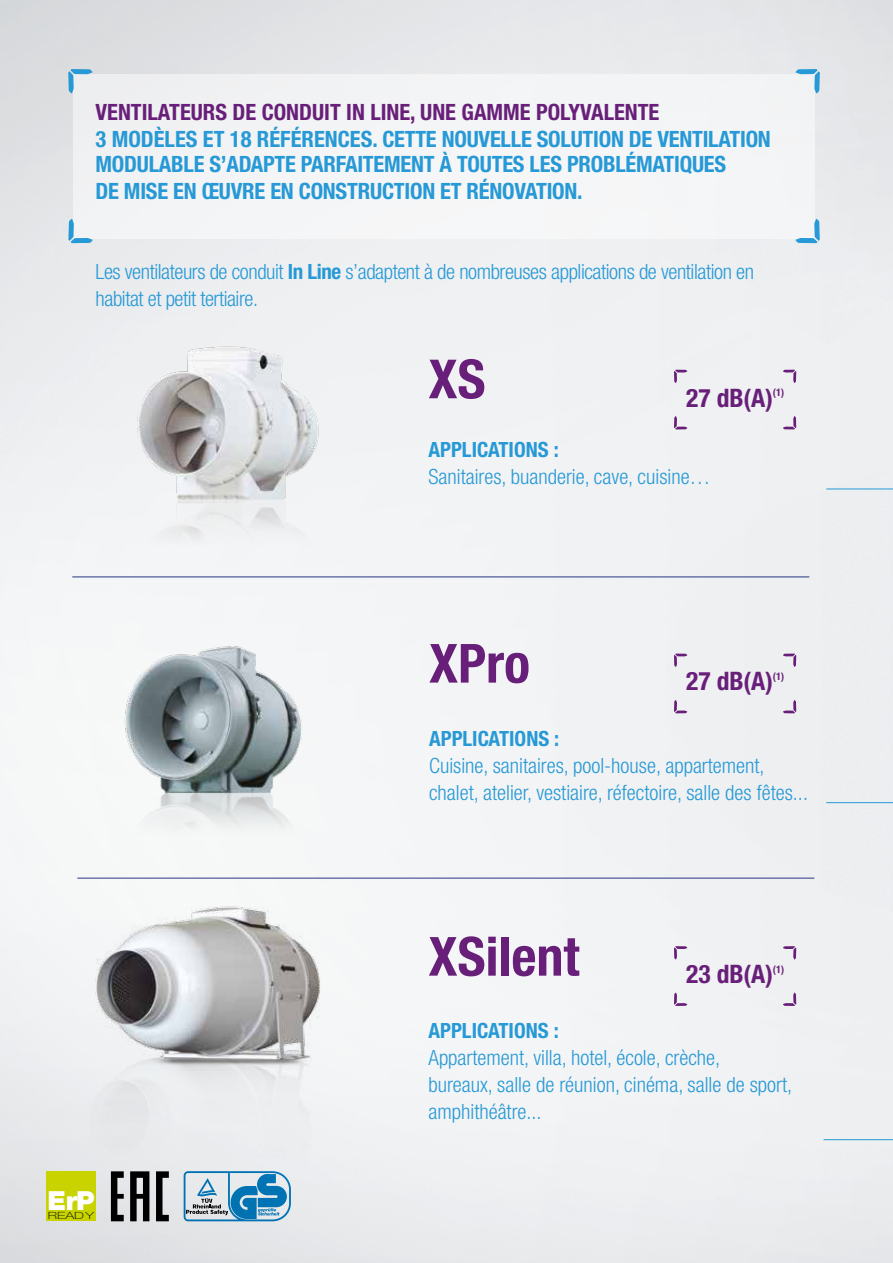
<style>
.page{position:relative;width:893px;height:1263px;background:#fff}
.page>*{position:absolute;margin:0;border:0;box-sizing:border-box;transform-origin:0 0}
.t1{font:700 condensed 54px "Helvetica Neue";color:#681f79}
.t2{font:900 26.4px "Helvetica Neue";color:#fff}
.t3{font:700 condensed 25.5px "Helvetica Neue";color:#681f79}
.t4{font:700 condensed 22.5px/26.2px "Helvetica Neue";letter-spacing:-.01em;color:#2699d6}
.t5{font:700 condensed 22.5px "Helvetica Neue";color:#681f79}
.t6{font:300 condensed 21px/27px "Helvetica Neue";color:#2699d6}
.t7{font:300 condensed 21px/27px "Helvetica Neue";letter-spacing:-.02em;color:#2699d6}
.t8{font:700 condensed 21px "Helvetica Neue";color:#2699d6}
.t9{font:700 condensed 10.5px "Helvetica Neue";color:#681f79}
.t10{font:100 9.9px "Helvetica Neue";color:#000;scale:1.49 1}
.s1{font-weight:700}
</style>
<div class="page">
<img style="left:118px;top:639px;width:196px;height:206px">
<img style="left:126px;top:339px;width:200px;height:231px">
<div style="left:73px;top:74px;width:742px;height:164px;background:#f4f5f6"></div>
<svg style="left:68px;top:219px;width:25px;height:24px"></svg>
<svg style="left:795px;top:219px;width:25px;height:24px"></svg>
<svg style="left:795px;top:69px;width:25px;height:24px"></svg>
<svg style="left:68px;top:69px;width:25px;height:24px"></svg>
<hr style="left:72px;top:577px;width:737px;height:1px;background:#283583">
<hr style="left:77px;top:878px;width:737px;height:1px;background:#283583">
<svg style="left:674px;top:370px;width:13px;height:13px"></svg>
<svg style="left:783px;top:370px;width:13px;height:13px"></svg>
<svg style="left:783px;top:416px;width:13px;height:13px"></svg>
<svg style="left:674px;top:416px;width:13px;height:13px"></svg>
<div style="left:823px;top:365px;width:70px;height:775px;background:#edeff1"></div>
<div style="left:46px;top:1171px;width:50px;height:50px;background:#c8d300"></div>
<svg style="left:111px;top:1208px;width:13px;height:13px"></svg>
<svg style="left:156px;top:1208px;width:13px;height:13px"></svg>
<svg style="left:130px;top:1208px;width:19px;height:13px"></svg>
<svg style="left:184px;top:1208px;width:107px;height:13px"></svg>
<svg style="left:674px;top:654px;width:13px;height:13px"></svg>
<svg style="left:783px;top:654px;width:13px;height:13px"></svg>
<svg style="left:783px;top:700px;width:13px;height:13px"></svg>
<svg style="left:674px;top:700px;width:13px;height:13px"></svg>
<svg style="left:674px;top:946px;width:13px;height:13px"></svg>
<svg style="left:783px;top:946px;width:13px;height:13px"></svg>
<svg style="left:783px;top:992px;width:13px;height:14px"></svg>
<svg style="left:674px;top:992px;width:13px;height:14px"></svg>
<img style="left:72px;top:898px;width:251px;height:310px">
<p class="t5" style="left:96px;top:98px;width:565px">VENTILATEURS DE CONDUIT IN LINE, UNE GAMME POLYVALENTE</p>
<p class="t4" style="left:96px;top:125px;width:677px">3 MODÈLES ET 18 RÉFÉRENCES. CETTE NOUVELLE SOLUTION DE VENTILATION<br>MODULABLE S’ADAPTE PARFAITEMENT À TOUTES LES PROBLÉMATIQUES<br>DE MISE EN ŒUVRE EN CONSTRUCTION ET RÉNOVATION.</p>
<p class="t7" style="left:96px;top:258px;width:660px">Les ventilateurs de conduit <span class="s1">In Line</span> s’adaptent à de nombreuses applications de ventilation en habitat et petit tertiaire.</p>
<h1 class="t1" style="left:428px;top:346px;width:59px">XS</h1>
<p class="t3" style="left:686px;top:382px;width:88px">27 dB(A)</p>
<p class="t9" style="left:773px;top:386px;width:13px">(1)</p>
<p class="t8" style="left:428px;top:437px;width:132px">APPLICATIONS :</p>
<p class="t6" style="left:428px;top:463px;width:284px">Sanitaires, buanderie, cave, cuisine…</p>
<h1 class="t1" style="left:429px;top:631px;width:102px">XPro</h1>
<p class="t3" style="left:686px;top:666px;width:88px">27 dB(A)</p>
<p class="t9" style="left:773px;top:670px;width:13px">(1)</p>
<p class="t8" style="left:429px;top:725px;width:132px">APPLICATIONS :</p>
<p class="t6" style="left:429px;top:751px;width:380px">Cuisine, sanitaires, pool-house, appartement, chalet, atelier, vestiaire, réfectoire, salle des fêtes...</p>
<h1 class="t1" style="left:428px;top:924px;width:152px">XSilent</h1>
<p class="t3" style="left:686px;top:958px;width:88px">23 dB(A)</p>
<p class="t9" style="left:773px;top:962px;width:13px">(1)</p>
<p class="t2" style="left:47px;top:1184px;width:49px">ErP</p>
<p class="t10" style="left:48px;top:1210px;width:33px">READY</p>
<p class="t8" style="left:428px;top:1017px;width:132px">APPLICATIONS :</p>
<p class="t6" style="left:428px;top:1044px;width:365px">Appartement, villa, hotel, école, crèche,<br>bureaux, salle de réunion, cinéma, salle de sport, amphithéâtre...</p>
</div>
